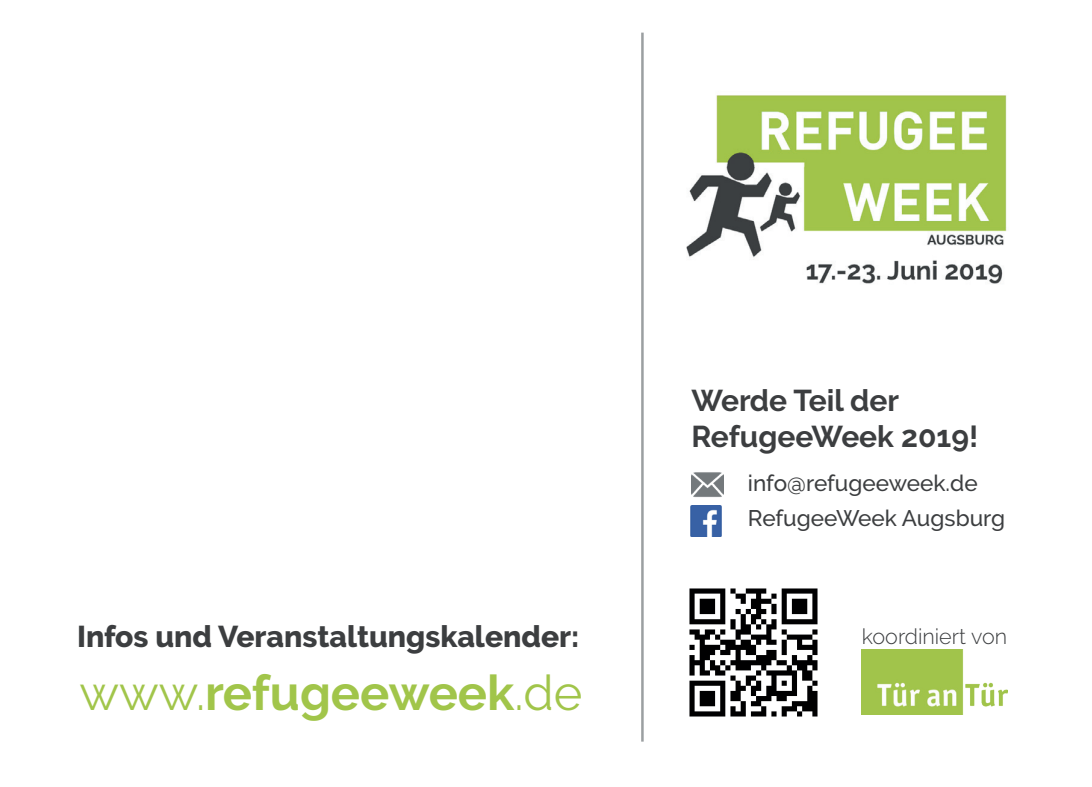
<style>
.page{position:relative;width:1092px;height:787px;background:#fff}
.page>*{position:absolute;margin:0;border:0;box-sizing:border-box;transform-origin:0 0}
.t1{font:700 48.75px "Raleway";color:#a1c54a}
.t2{font:800 30px "Raleway";color:#3c3e40}
.t3{font:700 30px/36px "Raleway";color:#3c3e40}
.t4{font:500 22.5px/34.8px "Raleway";color:#3c3e40}
.t5{font:300 21.5px "Raleway";color:#3c3e40}
.s1{font-weight:400}
</style>
<div class="page">
<hr style="left:641px;top:33px;width:2px;height:708px;background:#9b9fa1">
<img style="left:861px;top:649px;width:146px;height:65px">
<img style="left:691px;top:472px;width:32px;height:25px">
<img style="left:690px;top:505px;width:32px;height:32px">
<img style="left:686px;top:95px;width:321px;height:189px">
<img style="left:689px;top:588px;width:129px;height:129px">
<h2 class="t2" style="left:77px;top:619px;width:504px">Infos und Veranstaltungskalender:</h2>
<h1 class="t1" style="left:79px;top:664px;width:504px"><span class="s1">www.</span>refugeeweek<span class="s1">.de</span></h1>
<h2 class="t3" style="left:691px;top:382px;width:288px">Werde Teil der<br>RefugeeWeek 2019!</h2>
<p class="t4" style="left:748px;top:466px;width:259px">info@refugeeweek.de<br>RefugeeWeek Augsburg</p>
<p class="t5" style="left:861px;top:624px;width:147px">koordiniert von</p>
</div>
